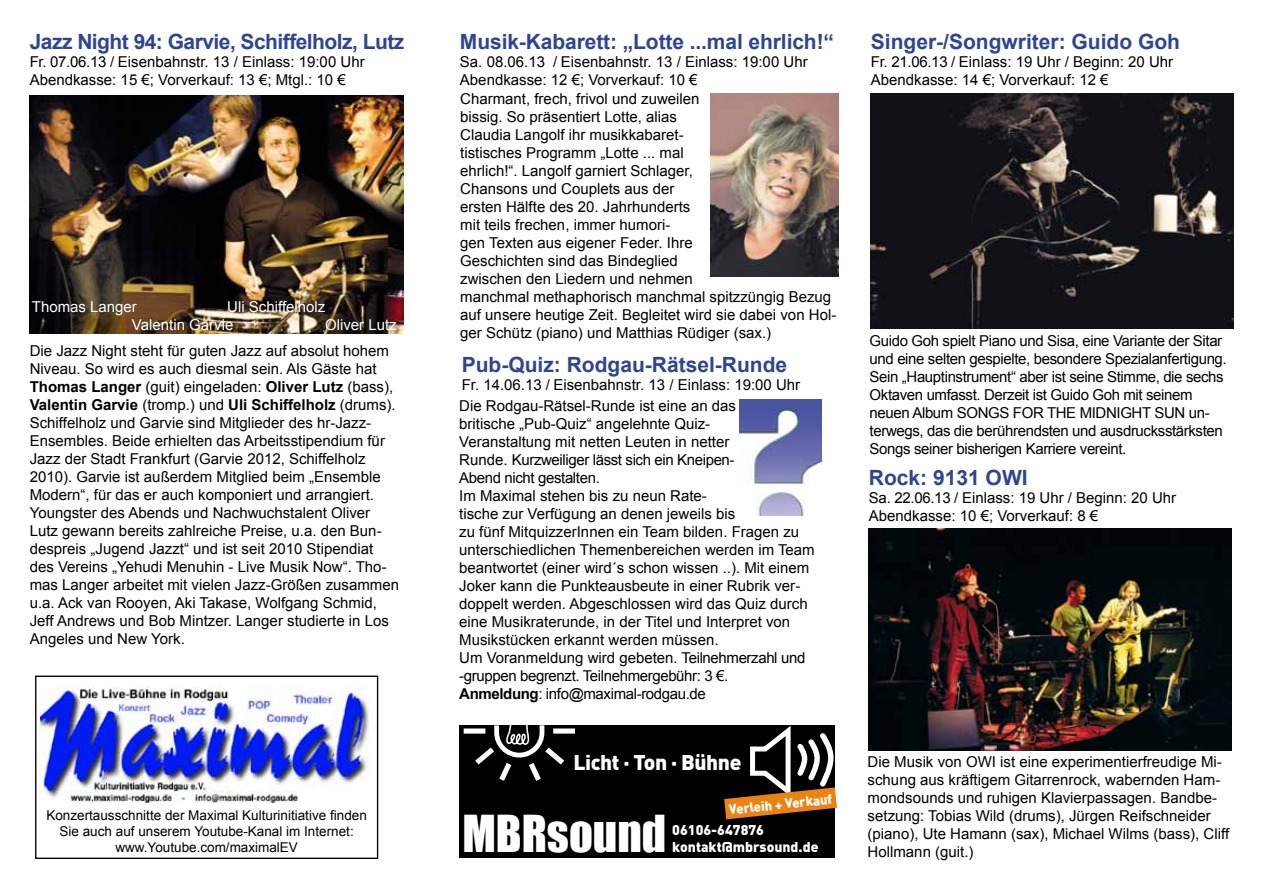
<style>
.page{position:relative;width:1263px;height:893px;background:#fff}
.page>*{position:absolute;margin:0;border:0;box-sizing:border-box;transform-origin:0 0}
.t1{font:46.8px "Impact";color:#fff}
.t2{font:700 21px "Arial";letter-spacing:-.005em;color:#2d4593}
.t3{font:700 21px "Arial";letter-spacing:-.025em;color:#2d4593}
.t4{font:900 21px "DIN";letter-spacing:-.02em;color:#fff}
.t5{font:15px/18px "Arial";color:#000}
.t6{font:15px/18px "Arial";letter-spacing:-.025em;color:#000}
.t7{font:15px/18px "Arial";color:#fff}
.t8{font:900 14.1px/16.8px "DIN";color:#fff}
.t9{font:13.5px/16.2px "Arial";color:#000;text-align:center}
.t10{font:900 13.2px "DIN";color:#fff}
.s1{font-weight:700}
</style>
<div class="page">
<img style="left:30px;top:96px;width:374px;height:237px">
<img style="left:739px;top:400px;width:82px;height:115px">
<div style="left:35px;top:676px;width:343px;height:183px;border:1px solid #000"></div>
<img style="left:41px;top:688px;width:328px;height:114px">
<img style="left:871px;top:94px;width:362px;height:235px">
<div style="left:459px;top:725px;width:376px;height:132px;background:#000"></div>
<div style="left:553px;top:728px;width:22px;height:6px;background:#fff"></div>
<div style="left:464px;top:728px;width:21px;height:6px;background:#fff"></div>
<svg style="left:724px;top:726px;width:113px;height:93px"></svg>
<svg style="left:470px;top:725px;width:100px;height:56px"></svg>
<img style="left:869px;top:528px;width:362px;height:223px">
<img style="left:710px;top:94px;width:129px;height:182px">
<h2 class="t3" style="left:30px;top:28px;width:376px">Jazz Night 94: Garvie, Schiffelholz, Lutz</h2>
<p class="t5" style="left:30px;top:53px;width:336px">Fr. 07.06.13 / Eisenbahnstr. 13 / Einlass: 19:00 Uhr<br>Abendkasse: 15 €; Vorverkauf: 13 €; Mtgl.: 10 €</p>
<p class="t7" style="left:132px;top:298px;width:195px;text-indent:95px">Uli Schiffelholz<br>Valentin Garvie</p>
<p class="t7" style="left:32px;top:298px;width:107px">Thomas Langer</p>
<p class="t7" style="left:325px;top:316px;width:73px">Oliver Lutz</p>
<p class="t5" style="left:30px;top:342px;width:371px">Die Jazz Night steht für guten Jazz auf absolut hohem Niveau. So wird es auch diesmal sein. Als Gäste hat <span class="s1">Thomas Langer</span> (guit) eingeladen: <span class="s1">Oliver Lutz</span> (bass), <span class="s1">Valentin Garvie</span> (tromp.) und <span class="s1">Uli Schiffelholz</span> (drums).<br>Schiffelholz und Garvie sind Mitglieder des hr-Jazz-Ensembles. Beide erhielten das Arbeitsstipendium für Jazz der Stadt Frankfurt (Garvie 2012, Schiffelholz 2010). Garvie ist außerdem Mitglied beim „Ensemble Modern“, für das er auch komponiert und arrangiert.<br>Youngster des Abends und Nachwuchstalent Oliver Lutz gewann bereits zahlreiche Preise, u.a. den Bun&shy;despreis „Jugend Jazzt“ und ist seit 2010 Stipendiat des Vereins „Yehudi Menuhin - Live Musik Now“. Tho&shy;mas Langer arbeitet mit vielen Jazz-Größen zusammen u.a. Ack van Rooyen, Aki Takase, Wolfgang Schmid, Jeff Andrews und Bob Mintzer. Langer studierte in Los Angeles und New York.</p>
<p class="t9" style="left:46px;top:807px;width:322px">Konzertausschnitte der Maximal Kulturinitiative finden<br>Sie auch auf unserem Youtube-Kanal im Internet: www.Youtube.com/maximalEV</p>
<h2 class="t2" style="left:460px;top:28px;width:376px">Musik-Kabarett: „Lotte ...mal ehrlich!“</h2>
<p class="t5" style="left:460px;top:53px;width:378px">Sa. 08.06.13 / Eisenbahnstr. 13 / Einlass: 19:00 Uhr Abendkasse: 12 €; Vorverkauf: 10 €<br>Charmant, frech, frivol und zuweilen<br>bissig. So präsentiert Lotte, alias<br>Claudia Langolf ihr musikkabaret-<br>tistisches Programm „Lotte ... mal<br>ehrlich!“. Langolf garniert Schlager,<br>Chansons und Couplets aus der<br>ersten Hälfte des 20. Jahrhunderts<br>mit teils frechen, immer humori-<br>gen Texten aus eigener Feder. Ihre<br>Geschichten sind das Bindeglied<br>zwischen den Liedern und nehmen<br>manchmal methaphorisch manchmal spitzzüngig Bezug auf unsere heutige Zeit. Begleitet wird sie dabei von Hol&shy;ger Schütz (piano) und Matthias Rüdiger (sax.)</p>
<h2 class="t2" style="left:462px;top:351px;width:327px">Pub-Quiz: Rodgau-Rätsel-Runde</h2>
<p class="t5" style="left:462px;top:376px;width:340px">Fr. 14.06.13 / Eisenbahnstr. 13 / Einlass: 19:00 Uhr</p>
<p class="t5" style="left:459px;top:397px;width:357px">Die Rodgau-Rätsel-Runde ist eine an das<br>britische „Pub-Quiz“ angelehnte Quiz-<br>Veranstaltung mit netten Leuten in netter<br>Runde. Kurzweiliger lässt sich ein Kneipen-<br>Abend nicht gestalten.<br>Im Maximal stehen bis zu neun Rate-<br>tische zur Verfügung an denen jeweils bis<br>zu fünf MitquizzerInnen ein Team bilden. Fragen zu unterschiedlichen Themenbereichen werden im Team beantwortet (einer wird´s schon wissen ..). Mit einem Joker kann die Punkteausbeute in einer Rubrik ver&shy;doppelt werden. Abgeschlossen wird das Quiz durch eine Musikraterunde, in der Titel und Interpret von Musikstücken erkannt werden müssen.<br>Um Voranmeldung wird gebeten. Teilnehmerzahl und -gruppen begrenzt. Teilnehmergebühr: 3 €.<br><span class="s1">Anmeldung</span>: info@maximal-rodgau.de</p>
<h2 class="t4" style="left:573px;top:748px;width:170px">Licht · Ton · Bühne</h2>
<h1 class="t1" style="left:462px;top:797px;width:205px">MBRsound</h1>
<p class="t10" style="left:728px;top:801px;width:105px;rotate:-6deg">Verleih + Verkauf</p>
<p class="t8" style="left:672px;top:820px;width:148px">06106-647876 kontakt@mbrsound.de</p>
<h2 class="t2" style="left:871px;top:28px;width:311px">Singer-/Songwriter: Guido Goh</h2>
<p class="t5" style="left:871px;top:53px;width:304px">Fr. 21.06.13 / Einlass: 19 Uhr / Beginn: 20 Uhr<br>Abendkasse: 14 €; Vorverkauf: 12 €</p>
<p class="t6" style="left:870px;top:332px;width:359px">Guido Goh spielt Piano und Sisa, eine Variante der Sitar und eine selten gespielte, besondere Spezialanfertigung.<br>Sein „Hauptinstrument“ aber ist seine Stimme, die sechs Oktaven umfasst. Derzeit ist Guido Goh mit seinem neuen Album SONGS FOR THE MIDNIGHT SUN un&shy;terwegs, das die berührendsten und ausdrucksstärksten Songs seiner bisherigen Karriere vereint.</p>
<h2 class="t2" style="left:869px;top:464px;width:160px">Rock: 9131 OWI</h2>
<p class="t5" style="left:869px;top:489px;width:309px">Sa. 22.06.13 / Einlass: 19 Uhr / Beginn: 20 Uhr<br>Abendkasse: 10 €; Vorverkauf: 8 €</p>
<p class="t5" style="left:868px;top:753px;width:363px">Die Musik von OWI ist eine experimentierfreudige Mi&shy;schung aus kräftigem Gitarrenrock, wabernden Ham&shy;mondsounds und ruhigen Klavierpassagen. Bandbe&shy;setzung: Tobias Wild (drums), Jürgen Reifschneider (piano), Ute Hamann (sax), Michael Wilms (bass), Cliff Hollmann (guit.)</p>
</div>
